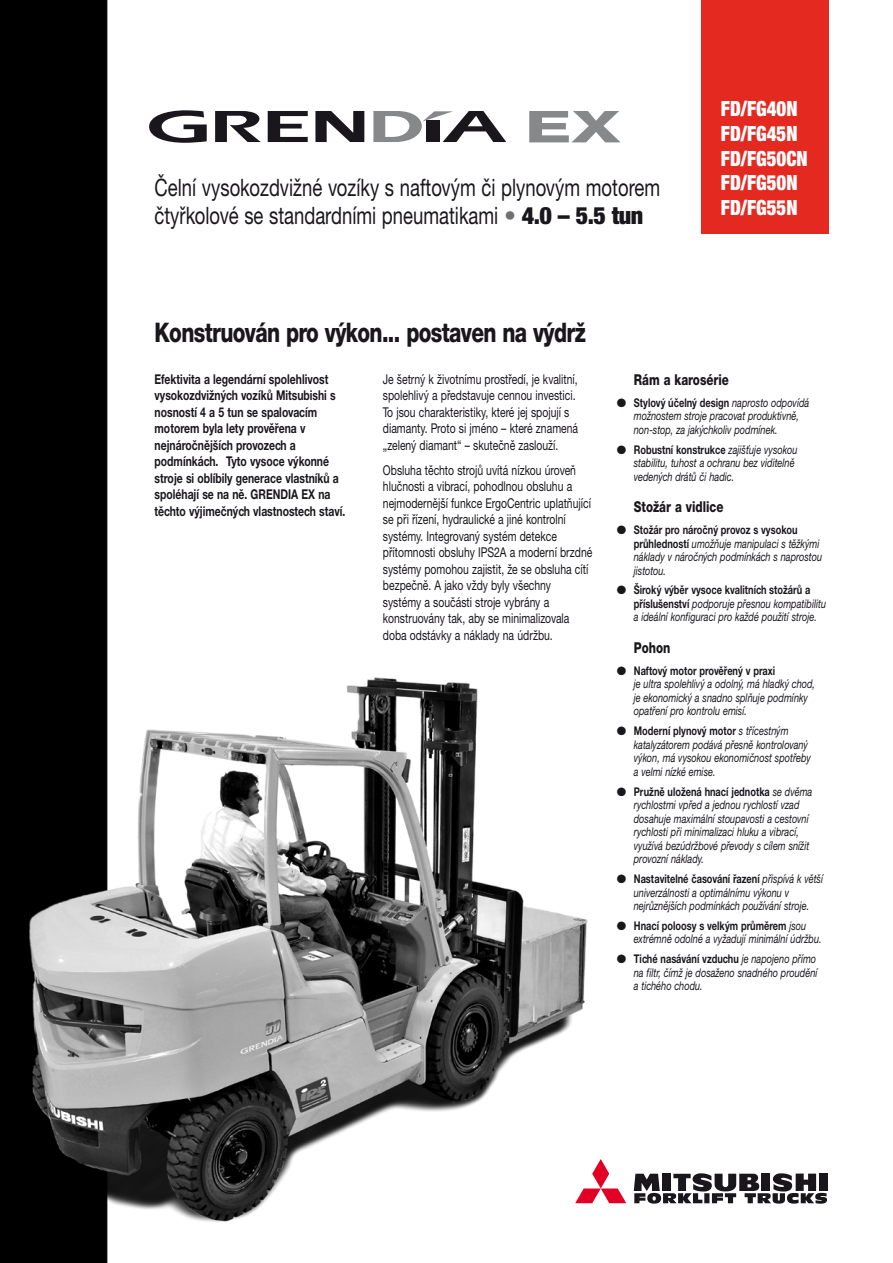
<style>
.page{position:relative;width:893px;height:1263px;background:#fff}
.page>*{position:absolute;margin:0;border:0;box-sizing:border-box;transform-origin:0 0}
.t1{font:800 27px "Helvetica Neue CE";letter-spacing:-.03em;color:#1a171c;scale:.77 1}
.t2{font:24px/28.8px "Helvetica Neue CE";color:#1a171c;scale:.77 1}
.t3{font:900 condensed 21px/24.8px "Helvetica Neue";color:#fff;scale:.9 1}
.t4{font:800 15px "Helvetica Neue CE";color:#1a171c;scale:.77 1}
.t5{font:13.5px/16.5px "Helvetica Neue CE";color:#1a171c;scale:.77 1}
.t6{font:700 13.5px/16.5px "Helvetica Neue CE";color:#1a171c;scale:.77 1}
.t7{font:italic 12px/13.5px "Helvetica Neue CE";color:#1a171c;scale:.77 1}
.s1{font-family:"Helvetica Neue";font-weight:900;font-stretch:condensed;color:#6f7072}
.s2{font-family:"Helvetica Neue";font-weight:900;font-stretch:condensed}
.s3{font-weight:700;font-style:normal}
</style>
<div class="page">
<img style="left:0;top:0;width:828px;height:1263px">
<div style="left:702px;top:0;width:127px;height:234px;background:#e42a20"></div>
<div style="left:141px;top:85px;width:491px;height:80px;background:#fff"></div>
<svg style="left:529px;top:111px;width:91px;height:31px"></svg>
<svg style="left:149px;top:110px;width:58px;height:33px"></svg>
<svg style="left:215px;top:111px;width:46px;height:31px"></svg>
<svg style="left:268px;top:111px;width:40px;height:31px"></svg>
<svg style="left:315px;top:111px;width:49px;height:31px"></svg>
<svg style="left:373px;top:111px;width:133px;height:31px"></svg>
<svg style="left:575px;top:1159px;width:51px;height:44px"></svg>
<svg style="left:634px;top:1173px;width:193px;height:31px"></svg>
<h2 class="t2" style="left:155px;top:175px;width:658px">Čelní vysokozdvižné vozíky s naftovým či plynovým motorem čtyřkolové se standardními pneumatikami <span class="s1">•</span> <span class="s2">4.0 – 5.5 tun</span></h2>
<h1 class="t1" style="left:155px;top:323px;width:562px">Konstruován pro výkon... postaven na výdrž</h1>
<h3 class="t3" style="left:721px;top:98px;width:98px">FD/FG40N<br>FD/FG45N<br>FD/FG50CN<br>FD/FG50N<br>FD/FG55N</h3>
<p class="t6" style="left:155px;top:372px;width:249px">Efektivita a legendární spolehlivost vysokozdvižných vozíků Mitsubishi s nosností 4 a 5 tun se spalovacím motorem byla lety prověřena v nejnáročnějších provozech a podmínkách. Tyto vysoce výkonné stroje si oblíbily generace vlastníků a spoléhají se na ně. GRENDIA EX na těchto výjimečných vlastnostech staví.</p>
<p class="t5" style="left:383px;top:372px;width:255px">Je šetrný k životnímu prostředí, je kvalitní, spolehlivý a představuje cennou investici.<br>To jsou charakteristiky, které jej spojují s diamanty. Proto si jméno – které znamená „zelený diamant“ – skutečně zaslouží.</p>
<p class="t5" style="left:383px;top:463px;width:274px">Obsluha těchto strojů uvítá nízkou úroveň hlučnosti a vibrací, pohodlnou obsluhu a nejmodernější funkce ErgoCentric uplatňující se při řízení, hydraulické a jiné kontrolní systémy. Integrovaný systém detekce přítomnosti obsluhy IPS2A a moderní brzdné systémy pomohou zajistit, že se obsluha cítí bezpečně. A jako vždy byly všechny systémy a součásti stroje vybrány a konstruovány tak, aby se minimalizovala doba odstávky a náklady na údržbu.</p>
<p class="t4" style="left:634px;top:374px;width:125px">Rám a karosérie</p>
<p class="t7" style="left:634px;top:397px;width:229px;text-indent:-17px">● <span class="s3">Stylový účelný design</span> naprosto odpovídá možnostem stroje pracovat produktivně, non-stop, za jakýchkoliv podmínek.</p>
<p class="t7" style="left:634px;top:444px;width:214px;text-indent:-17px">● <span class="s3">Robustní konstrukce</span> zajišťuje vysokou stabilitu, tuhost a ochranu bez viditelně vedených drátů či hadic.</p>
<p class="t4" style="left:634px;top:501px;width:118px">Stožár a vidlice</p>
<p class="t7" style="left:634px;top:524px;width:246px;text-indent:-17px">● <span class="s3">Stožár pro náročný provoz s vysokou průhledností</span> umožňuje manipulaci s těžkými náklady v náročných podmínkách s naprostou jistotou.</p>
<p class="t7" style="left:634px;top:585px;width:251px;text-indent:-17px">● <span class="s3">Široký výběr vysoce kvalitních stožárů a příslušenství</span> podporuje přesnou kompatibilitu a ideální konfiguraci pro každé použití stroje.</p>
<p class="t4" style="left:634px;top:642px;width:49px">Pohon</p>
<p class="t7" style="left:634px;top:665px;width:237px;text-indent:-17px">● <span class="s3">Naftový motor prověřený v praxi<br></span>je ultra spolehlivý a odolný, má hladký chod, je ekonomický a snadno splňuje podmínky opatření pro kontrolu emisí.</p>
<p class="t7" style="left:634px;top:725px;width:231px;text-indent:-17px">● <span class="s3">Moderní plynový motor</span> s třícestným katalyzátorem podává přesně kontrolovaný výkon, má vysokou ekonomičnost spotřeby a velmi nízké emise.</p>
<p class="t7" style="left:634px;top:786px;width:233px;text-indent:-17px">● <span class="s3">Pružně uložená hnací jednotka</span> se dvěma rychlostmi vpřed a jednou rychlostí vzad dosahuje maximální stoupavosti a cestovní rychlosti při minimalizaci hluku a vibrací, využívá bezúdržbové převody s cílem snížit provozní náklady.</p>
<p class="t7" style="left:634px;top:873px;width:247px;text-indent:-17px">● <span class="s3">Nastavitelné časování řazení</span> přispívá k větší univerzálnosti a optimálnímu výkonu v nejrůznějších podmínkách používání stroje.</p>
<p class="t7" style="left:634px;top:920px;width:246px;text-indent:-17px">● <span class="s3">Hnací poloosy s velkým průměrem</span> jsou extrémně odolné a vyžadují minimální údržbu.</p>
<p class="t7" style="left:634px;top:953px;width:240px;text-align:justify;text-indent:-17px">● <span class="s3">Tiché nasávání vzduchu</span> je napojeno přímo na filtr, čímž je dosaženo snadného proudění a tichého chodu.</p>
</div>
